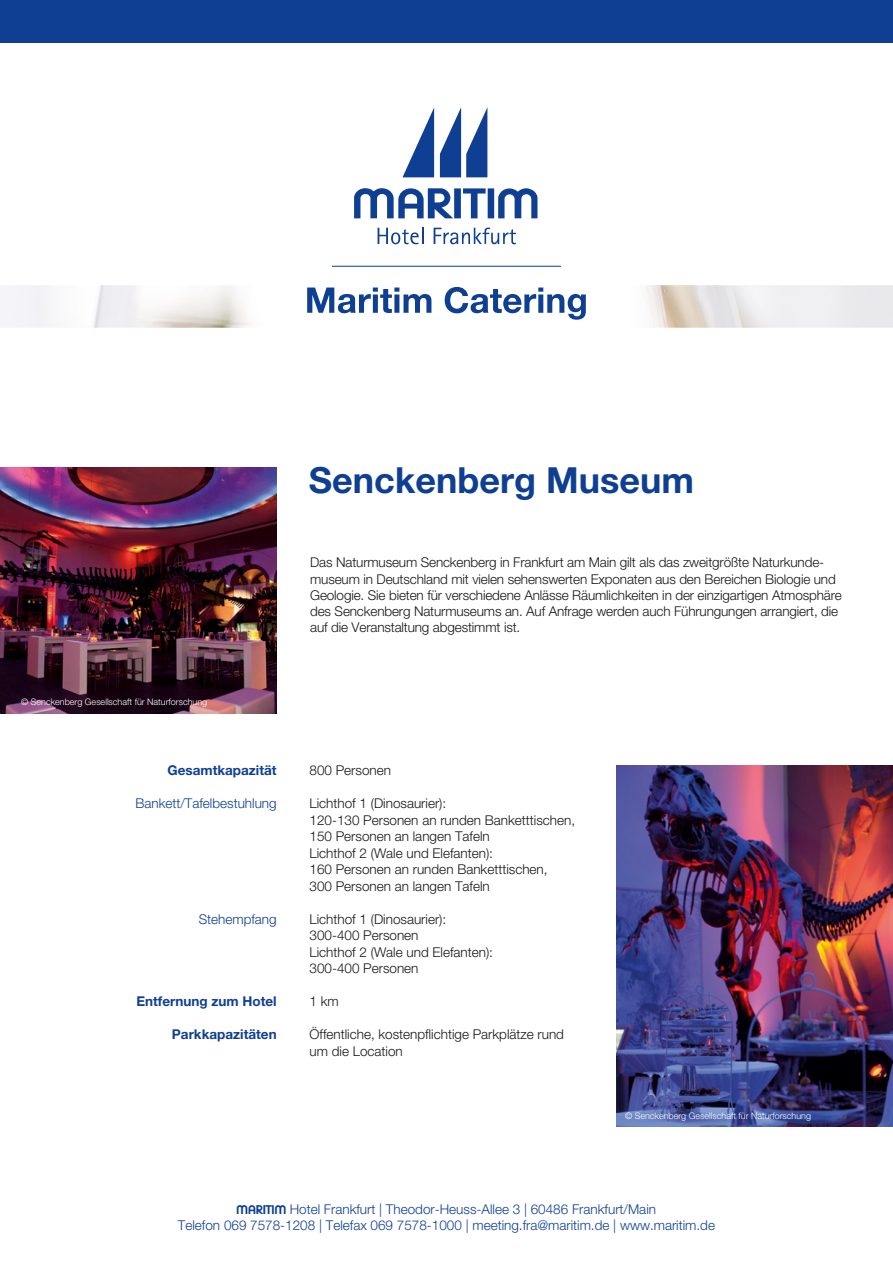
<style>
.page{position:relative;width:893px;height:1263px;background:#fff}
.page>*{position:absolute;margin:0;border:0;box-sizing:border-box;transform-origin:0 0}
.t1{font:700 36px "Helvetica Neue LT Pro";color:#0f3f93}
.t2{font:300 13.5px/16.5px "Helvetica Neue LT Pro";letter-spacing:-.01em;color:#181716}
.t3{font:300 13.5px/16.2px "Helvetica Neue LT Pro";color:#0f3f93;text-align:center}
.t4{font:700 13.5px "Helvetica Neue LT Pro";color:#0f3f93}
.t5{font:300 9px "Helvetica Neue LT Pro";color:#fff}
.s1{font-family:"Maritim Plain";font-weight:400}
</style>
<div class="page">
<div style="left:0;top:0;width:893px;height:43px;background:#0f3f93"></div>
<img style="left:0;top:468px;width:277px;height:245px">
<img style="left:617px;top:765px;width:276px;height:362px">
<img style="left:0;top:285px;width:893px;height:43px">
<img style="left:236px;top:285px;width:421px;height:43px">
<hr style="left:332px;top:266px;width:229px;height:1px;background:#0f3f93">
<svg style="left:307px;top:287px;width:124px;height:26px"></svg>
<svg style="left:445px;top:287px;width:141px;height:33px"></svg>
<svg style="left:402px;top:108px;width:32px;height:69px"></svg>
<svg style="left:440px;top:107px;width:47px;height:70px"></svg>
<svg style="left:354px;top:188px;width:183px;height:30px"></svg>
<svg style="left:378px;top:228px;width:45px;height:16px"></svg>
<svg style="left:434px;top:228px;width:82px;height:16px"></svg>
<h1 class="t1" style="left:309px;top:458px;width:387px">Senckenberg Museum</h1>
<p class="t5" style="left:21px;top:696px;width:187px">© Senckenberg Gesellschaft für Naturforschung</p>
<p class="t4" style="left:167px;top:762px;width:111px">Gesamtkapazität</p>
<p class="t3" style="left:135px;top:795px;width:143px">Bankett/Tafelbestuhlung</p>
<p class="t3" style="left:199px;top:910px;width:80px">Stehempfang</p>
<p class="t4" style="left:136px;top:993px;width:142px">Entfernung zum Hotel</p>
<p class="t4" style="left:172px;top:1026px;width:106px">Parkkapazitäten</p>
<p class="t2" style="left:310px;top:554px;width:533px">Das Naturmuseum Senckenberg in Frankfurt am Main gilt als das zweitgrößte Naturkunde&shy;museum in Deutschland mit vielen sehenswerten Exponaten aus den Bereichen Biologie und Geologie. Sie bieten für verschiedene Anlässe Räumlichkeiten in der einzigartigen Atmosphäre des Senckenberg Naturmuseums an. Auf Anfrage werden auch Führungungen arrangiert, die auf die Veranstaltung abgestimmt ist.</p>
<p class="t2" style="left:309px;top:762px;width:83px">800 Personen</p>
<p class="t2" style="left:309px;top:795px;width:267px">Lichthof 1 (Dinosaurier):<br>120-130 Personen an runden Banketttischen, 150 Personen an langen Tafeln<br>Lichthof 2 (Wale und Elefanten):<br>160 Personen an runden Banketttischen,<br>300 Personen an langen Tafeln</p>
<p class="t2" style="left:309px;top:910px;width:185px">Lichthof 1 (Dinosaurier):<br>300-400 Personen<br>Lichthof 2 (Wale und Elefanten):<br>300-400 Personen</p>
<p class="t2" style="left:309px;top:993px;width:31px">1 km</p>
<p class="t2" style="left:309px;top:1026px;width:256px">Öffentliche, kostenpflichtige Parkplätze rund um die Location</p>
<p class="t5" style="left:625px;top:1111px;width:187px">© Senckenberg Gesellschaft für Naturforschung</p>
<p class="t3" style="left:178px;top:1200px;width:539px"><span class="s1">M</span> Hotel Frankfurt | Theodor-Heuss-Allee 3 | 60486 Frankfurt/Main<br>Telefon 069 7578-1208 | Telefax 069 7578-1000 | meeting.fra@maritim.de | www.maritim.de</p>
</div>
